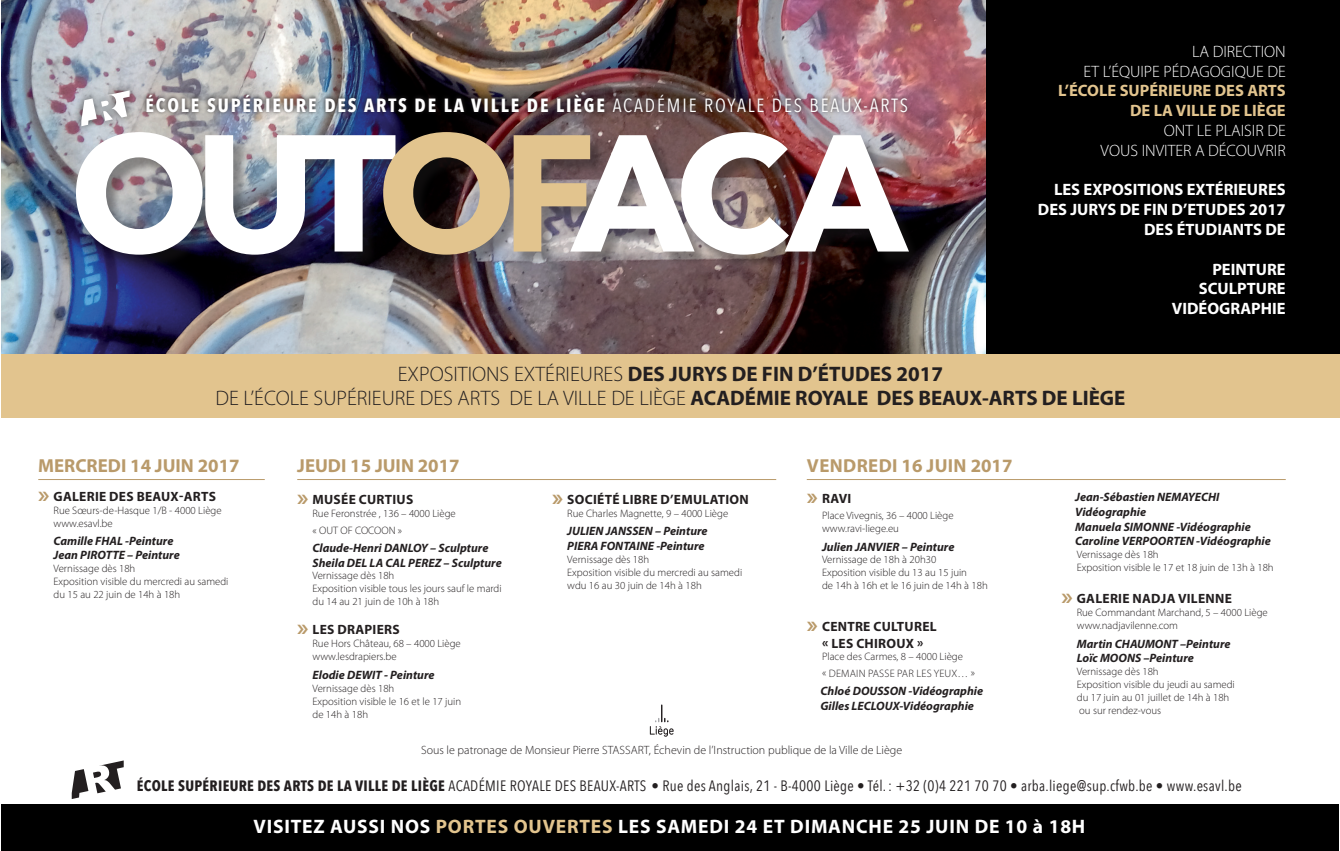
<style>
.page{position:relative;width:1340px;height:851px;background:#fff}
.page>*{position:absolute;margin:0;border:0;box-sizing:border-box;transform-origin:0 0}
.t1{font:700 164.25px "Avenir Next";letter-spacing:-.09em;color:#fff}
.t2{font:300 21px "Myriad Pro";color:#231f20}
.t3{font:700 21px "Myriad Pro";color:#231f20}
.t4{font:700 19.5px "Myriad Pro";letter-spacing:.04em;color:#fff}
.t5{font:700 19.05px "Avenir Next Condensed";letter-spacing:.1em;color:#fff}
.t6{font:700 18.9px "Myriad Pro";color:#b99a6a}
.t7{font:700 18.9px "Myriad Pro";letter-spacing:.02em;color:#b99a6a}
.t8{font:700 16.5px "Myriad Pro";color:#fff}
.t9{font:300 16.5px/19.8px "Myriad Pro";color:#fff;text-align:right}
.t10{font:700 16.5px/19.8px "Myriad Pro";color:#e2c48e;text-align:right}
.t11{font:15px "Avenir Next Condensed";letter-spacing:.02em;color:#231f20}
.t12{font:700 13.5px/16.2px "Myriad Pro";letter-spacing:.02em;color:#231f20}
.t13{font:italic 700 12.15px/14.5px "Myriad Pro";color:#231f20}
.t14{font:300 12px "Myriad Pro";color:#231f20}
.t15{font:300 10.8px/12.9px "Myriad Pro";color:#231f20}
.t16{font:300 10.8px "Myriad Pro";letter-spacing:.02em;color:#231f20}
.s1{font-weight:400}
.s2{color:#e2c48e}
.s3{font-weight:300}
.s4{font-weight:700}
</style>
<div class="page">
<div style="left:1px;top:354px;width:1338px;height:64px;background:#e2c48e"></div>
<img style="left:1px;top:0;width:985px;height:353px">
<div style="left:78px;top:134px;width:845px;height:136px;background:#231f20;opacity:.4"></div>
<div style="left:73px;top:83px;width:65px;height:51px;background:#231f20;opacity:.75"></div>
<svg style="left:81px;top:90px;width:49px;height:36px"></svg>
<img style="left:142px;top:90px;width:769px;height:26px">
<div style="left:986px;top:0;width:353px;height:353px;background:#000"></div>
<hr style="left:38px;top:479px;width:227px;height:1px;background:#b99a6a">
<hr style="left:297px;top:479px;width:479px;height:1px;background:#b99a6a">
<hr style="left:806px;top:479px;width:479px;height:1px;background:#b99a6a">
<svg style="left:650px;top:704px;width:23px;height:32px"></svg>
<div style="left:1px;top:804px;width:1337px;height:46px;background:#000"></div>
<svg style="left:72px;top:760px;width:52px;height:39px"></svg>
<p class="t5" style="left:145px;top:93px;width:764px">ÉCOLE SUPÉRIEURE DES ARTS DE LA VILLE DE LIÈGE <span class="s1">ACADÉMIE ROYALE DES BEAUX-ARTS</span></p>
<p class="t1" style="left:69px;top:52px;width:838px">OUT<span class="s2">OF</span>ACA</p>
<p class="t9" style="left:1192px;top:41px;width:95px">LA DIRECTION</p>
<p class="t9" style="left:1083px;top:61px;width:204px">ET L’ÉQUIPE PÉDAGOGIQUE DE</p>
<p class="t10" style="left:1058px;top:80px;width:229px">L’ÉCOLE SUPÉRIEURE DES ARTS<br>DE LA VILLE DE LIÈGE</p>
<p class="t9" style="left:1100px;top:120px;width:187px">ONT LE PLAISIR DE<br>VOUS INVITER A DÉCOUVRIR</p>
<p class="t8" style="left:1054px;top:179px;width:233px">LES EXPOSITIONS EXTÉRIEURES</p>
<p class="t8" style="left:1037px;top:199px;width:249px">DES JURYS DE FIN D’ETUDES 2017</p>
<p class="t8" style="left:1144px;top:219px;width:143px">DES ÉTUDIANTS DE</p>
<p class="t8" style="left:1212px;top:258px;width:75px">PEINTURE</p>
<p class="t8" style="left:1198px;top:278px;width:88px">SCULPTURE</p>
<p class="t8" style="left:1171px;top:298px;width:115px">VIDÉOGRAPHIE</p>
<p class="t3" style="left:398px;top:360px;width:547px"><span class="s3">EXPOSITIONS EXTÉRIEURES</span> DES JURYS DE FIN D’ÉTUDES 2017</p>
<p class="t2" style="left:215px;top:385px;width:911px">DE L’ÉCOLE SUPÉRIEURE DES ARTS DE LA VILLE DE LIÈGE <span class="s4">ACADÉMIE ROYALE DES BEAUX-ARTS DE LIÈGE</span></p>
<p class="t6" style="left:38px;top:453px;width:203px">MERCREDI 14 JUIN 2017</p>
<p class="t12" style="left:54px;top:487px;width:164px">GALERIE DES BEAUX-ARTS</p>
<p class="t15" style="left:54px;top:503px;width:170px">Rue Sœurs-de-Hasque 1/B - 4000 Liège www.esavl.be</p>
<p class="t13" style="left:54px;top:533px;width:128px">Camille FHAL -Peinture<br>Jean PIROTTE – Peinture</p>
<p class="t15" style="left:54px;top:562px;width:83px">Vernissage dès 18h</p>
<p class="t15" style="left:54px;top:575px;width:176px">Exposition visible du mercredi au samedi</p>
<p class="t15" style="left:54px;top:588px;width:128px">du 15 au 22 juin de 14h à 18h</p>
<p class="t6" style="left:297px;top:453px;width:164px">JEUDI 15 JUIN 2017</p>
<p class="t12" style="left:312px;top:490px;width:102px">MUSÉE CURTIUS</p>
<p class="t15" style="left:312px;top:506px;width:145px">Rue Feronstrée , 136 – 4000 Liège</p>
<p class="t15" style="left:312px;top:523px;width:91px">« OUT OF COCOON »</p>
<p class="t13" style="left:312px;top:540px;width:191px">Claude-Henri DANLOY – Sculpture<br>Sheila DEL LA CAL PEREZ – Sculpture</p>
<p class="t15" style="left:312px;top:569px;width:83px">Vernissage dès 18h</p>
<p class="t15" style="left:312px;top:582px;width:191px">Exposition visible tous les jours sauf le mardi du 14 au 21 juin de 10h à 18h</p>
<p class="t12" style="left:312px;top:621px;width:89px">LES DRAPIERS</p>
<p class="t15" style="left:312px;top:637px;width:150px">Rue Hors Château, 68 – 4000 Liège www.lesdrapiers.be</p>
<p class="t13" style="left:312px;top:666px;width:124px">Elodie DEWIT - Peinture</p>
<p class="t15" style="left:312px;top:681px;width:150px">Vernissage dès 18h<br>Exposition visible le 16 et le 17 juin de 14h à 18h</p>
<p class="t12" style="left:567px;top:490px;width:183px">SOCIÉTÉ LIBRE D’EMULATION</p>
<p class="t15" style="left:567px;top:506px;width:162px">Rue Charles Magnette, 9 – 4000 Liège</p>
<p class="t13" style="left:567px;top:523px;width:142px">JULIEN JANSSEN – Peinture<br>PIERA FONTAINE -Peinture</p>
<p class="t15" style="left:567px;top:552px;width:83px">Vernissage dès 18h</p>
<p class="t15" style="left:567px;top:565px;width:176px">Exposition visible du mercredi au samedi</p>
<p class="t15" style="left:567px;top:578px;width:136px">wdu 16 au 30 juin de 14h à 18h</p>
<p class="t7" style="left:807px;top:453px;width:207px">VENDREDI 16 JUIN 2017</p>
<p class="t12" style="left:822px;top:490px;width:31px">RAVI</p>
<p class="t15" style="left:822px;top:509px;width:133px">Place Vivegnis, 36 – 4000 Liège</p>
<p class="t15" style="left:822px;top:522px;width:78px">www.ravi-liege.eu</p>
<p class="t13" style="left:822px;top:538px;width:134px">Julien JANVIER – Peinture</p>
<p class="t15" style="left:822px;top:553px;width:116px">Vernissage de 18h à 20h30</p>
<p class="t15" style="left:822px;top:566px;width:167px">Exposition visible du 13 au 15 juin<br>de 14h à 16h et le 16 juin de 14h à 18h</p>
<p class="t12" style="left:822px;top:618px;width:116px">CENTRE CULTUREL « LES CHIROUX »</p>
<p class="t15" style="left:822px;top:650px;width:142px">Place des Carmes, 8 – 4000 Liège</p>
<p class="t16" style="left:822px;top:667px;width:154px">« DEMAIN PASSE PAR LES YEUX… »</p>
<p class="t13" style="left:820px;top:683px;width:164px">Chloé DOUSSON -Vidéographie<br>Gilles LECLOUX-Vidéographie</p>
<p class="t13" style="left:1075px;top:489px;width:197px">Jean-Sébastien NEMAYECHI<br>Vidéographie<br>Manuela SIMONNE -Vidéographie<br>Caroline VERPOORTEN -Vidéographie</p>
<p class="t15" style="left:1076px;top:547px;width:83px">Vernissage dès 18h</p>
<p class="t15" style="left:1076px;top:560px;width:198px">Exposition visible le 17 et 18 juin de 13h à 18h</p>
<p class="t12" style="left:1076px;top:590px;width:157px">GALERIE NADJA VILENNE</p>
<p class="t15" style="left:1076px;top:606px;width:192px">Rue Commandant Marchand, 5 – 4000 Liège</p>
<p class="t15" style="left:1076px;top:619px;width:103px">www.nadjavilenne.com</p>
<p class="t13" style="left:1076px;top:635px;width:155px">Martin CHAUMONT –Peinture<br>Loïc MOONS –Peinture</p>
<p class="t15" style="left:1076px;top:664px;width:83px">Vernissage dès 18h</p>
<p class="t15" style="left:1076px;top:677px;width:159px">Exposition visible du jeudi au samedi</p>
<p class="t15" style="left:1076px;top:690px;width:154px">du 17 juin au 01 juillet de 14h à 18h ou sur rendez-vous</p>
<p class="t14" style="left:421px;top:742px;width:482px">Sous le patronage de Monsieur Pierre STASSART, Échevin de l’Instruction publique de la Ville de Liège</p>
<p class="t11" style="left:137px;top:772px;width:1106px"><span class="s4">ÉCOLE SUPÉRIEURE DES ARTS DE LA VILLE DE LIÈGE</span> ACADÉMIE ROYALE DES BEAUX-ARTS • Rue des Anglais, 21 - B-4000 Liège • Tél. : +32 (0)4 221 70 70 • arba.liege@sup.cfwb.be • www.esavl.be</p>
<p class="t4" style="left:253px;top:813px;width:833px">VISITEZ AUSSI NOS <span class="s2">PORTES OUVERTES</span> LES SAMEDI 24 ET DIMANCHE 25 JUIN DE 10 à 18H</p>
</div>
